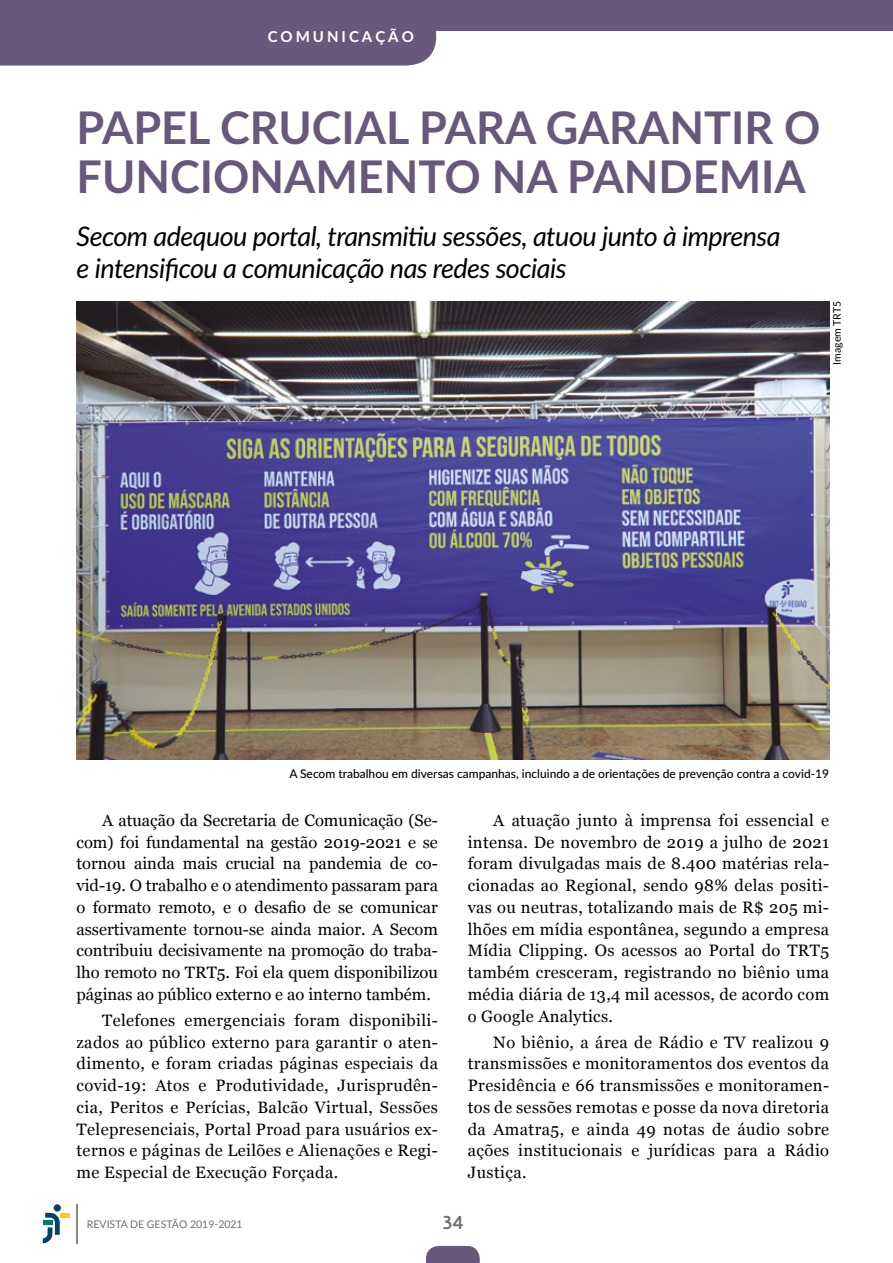
<style>
.page{position:relative;width:893px;height:1263px;background:#fff}
.page>*{position:absolute;margin:0;border:0;box-sizing:border-box;transform-origin:0 0}
.t1{font:700 45px/49.5px "Lato";color:#68597c}
.t2{font:italic 27px/31.5px "Lato";letter-spacing:-.02em;color:#000}
.t3{font:700 19.5px "Domestos 98";color:#706f6f}
.t4{font:16.5px/21.8px "Georgia";letter-spacing:.02em;color:#000;text-align:justify}
.t5{font:700 15px "Lato";letter-spacing:.2em;color:#fff}
.t6{font:500 12px "Lato";color:#000}
.t7{font:10.5px "Lato";color:#706f6f}
.t8{font:10.5px "Lato";color:#000}
</style>
<div class="page">
<hr style="left:76px;top:1204px;width:2px;height:39px;background:#878787">
<div style="left:54px;top:1204px;width:7px;height:7px;background:#00436a;border-radius:50%"></div>
<div style="left:60px;top:1213px;width:9px;height:5px;background:#ffcd02"></div>
<svg style="left:43px;top:1213px;width:17px;height:30px"></svg>
<svg style="left:426px;top:1246px;width:54px;height:17px"></svg>
<svg style="left:0;top:0;width:893px;height:66px;fill:#68597c"></svg>
<img style="left:77px;top:301px;width:752px;height:459px">
<p class="t5" style="left:268px;top:26px;width:147px">COMUNICAÇÃO</p>
<h1 class="t1" style="left:77px;top:100px;width:746px">PAPEL CRUCIAL PARA GARANTIR O<br>FUNCIONAMENTO NA PANDEMIA</h1>
<h2 class="t2" style="left:77px;top:220px;width:705px">Secom adequou portal, transmitiu sessões, atuou junto à imprensa e intensificou a comunicação nas redes sociais</h2>
<p class="t8" style="left:829px;top:365px;width:65px;rotate:-90deg">Imagem TRT5</p>
<p class="t6" style="left:289px;top:765px;width:541px">A Secom trabalhou em diversas campanhas, incluindo a de orientações de prevenção contra a covid-19</p>
<p class="t4" style="left:77px;top:810px;width:363px;text-indent:26px">A atuação da Secretaria de Comunicação (Se&shy;com) foi fundamental na gestão 2019-2021 e se tornou ainda mais crucial na pandemia de co&shy;vid-19. O trabalho e o atendimento passaram para o formato remoto, e o desafio de se comunicar assertivamente tornou-se ainda maior. A Secom contribuiu decisivamente na promoção do traba&shy;lho remoto no TRT5. Foi ela quem disponibilizou páginas ao público externo e ao interno também.</p>
<p class="t4" style="left:77px;top:1010px;width:363px;text-indent:26px">Telefones emergenciais foram disponibili&shy;zados ao público externo para garantir o aten&shy;dimento, e foram criadas páginas especiais da covid-19: Atos e Produtividade, Jurisprudên&shy;cia, Peritos e Perícias, Balcão Virtual, Sessões Telepresenciais, Portal Proad para usuários ex&shy;ternos e páginas de Leilões e Alienações e Regi&shy;me Especial de Execução Forçada.</p>
<p class="t4" style="left:468px;top:810px;width:363px;text-indent:26px">A atuação junto à imprensa foi essencial e intensa. De novembro de 2019 a julho de 2021 foram divulgadas mais de 8.400 matérias rela&shy;cionadas ao Regional, sendo 98% delas positi&shy;vas ou neutras, totalizando mais de R$ 205 mi&shy;lhões em mídia espontânea, segundo a empresa Mídia Clipping. Os acessos ao Portal do TRT5 também cresceram, registrando no biênio uma média diária de 13,4 mil acessos, de acordo com o Google Analytics.</p>
<p class="t4" style="left:468px;top:1031px;width:363px;text-indent:26px">No biênio, a área de Rádio e TV realizou 9 transmissões e monitoramentos dos eventos da Presidência e 66 transmissões e monitoramen&shy;tos de sessões remotas e posse da nova diretoria da Amatra5, e ainda 49 notas de áudio sobre ações institucionais e jurídicas para a Rádio Justiça.</p>
<p class="t7" style="left:87px;top:1217px;width:157px">REVISTA DE GESTÃO 2019-2021</p>
<p class="t3" style="left:442px;top:1211px;width:23px">34</p>
</div>
